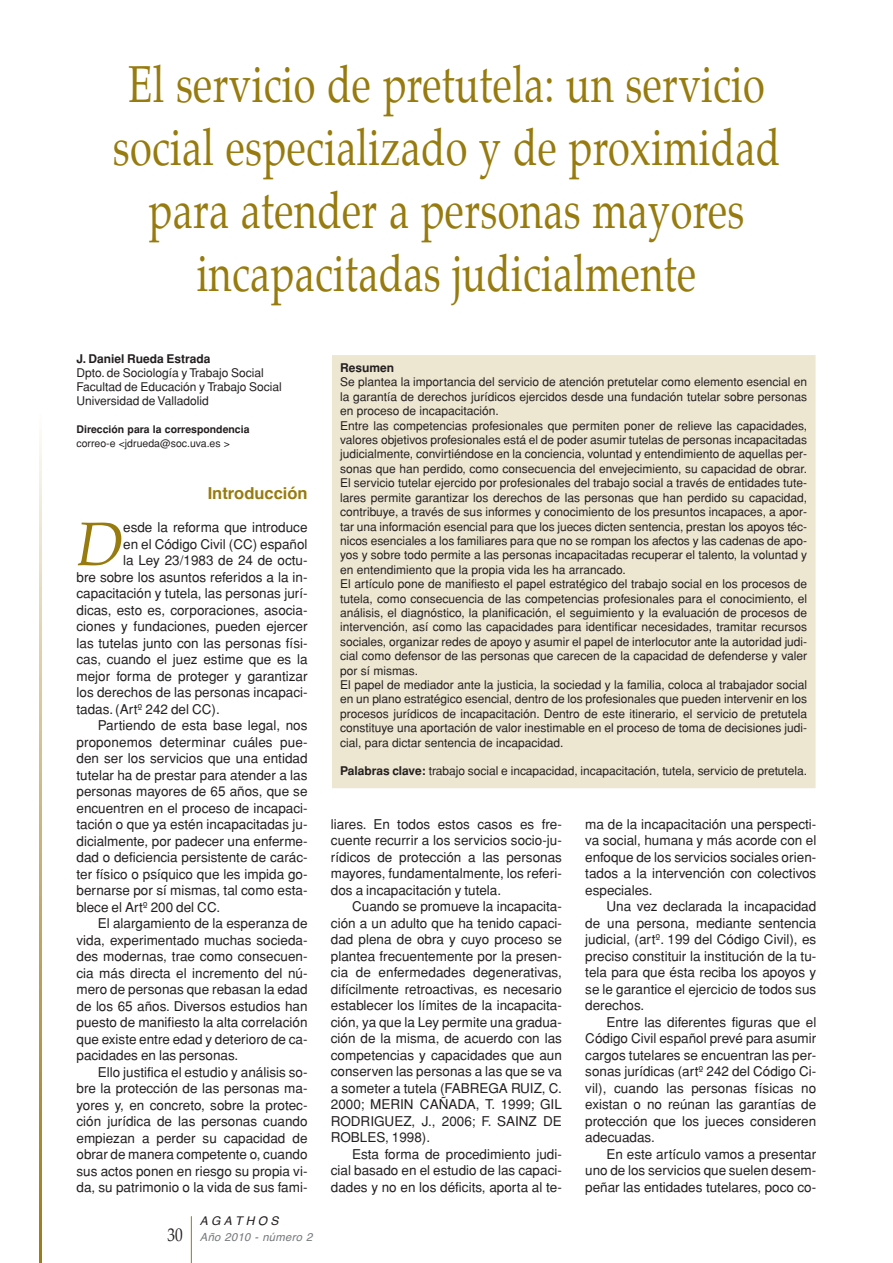
<style>
.page{position:relative;width:893px;height:1263px;background:#fff}
.page>*{position:absolute;margin:0;border:0;box-sizing:border-box;transform-origin:0 0}
.t1{font:italic 61.65px "Palatino";color:#977b0e}
.t2{font:51px/63px "Palatino";letter-spacing:.01em;color:#977b0e;text-align:center;scale:.78 1}
.t3{font:18px "Palatino";color:#231f20;scale:.85 1}
.t4{font:700 16.5px "Helvetica";color:#977b0e}
.t5{font:13.5px/16.5px "Helvetica";color:#231f20;text-align:justify}
.t6{font:12px/14.4px "Helvetica";color:#231f20}
.t7{font:700 12px "Helvetica";color:#231f20}
.t8{font:italic 12px "Helvetica";letter-spacing:.28em;color:#231f20}
.t9{font:italic 11.25px "Helvetica";letter-spacing:.03em;color:#76787b}
.t10{font:700 10.5px "Helvetica";color:#231f20}
.t11{font:10.5px "Helvetica";color:#231f20}
.s1{font-weight:700}
</style>
<div class="page">
<svg style="left:39px;top:434px;width:2px;height:829px;background:#c8b57d"></svg>
<hr style="left:191px;top:1216px;width:1px;height:47px;background:#977b0e">
<div style="left:332px;top:355px;width:484px;height:433px;background:#ede6d1"></div>
<h2 class="t2" style="left:113px;top:56px;width:857px">El servicio de pretutela: un servicio social especializado y de proximidad para atender a personas mayores incapacitadas judicialmente</h2>
<p class="t7" style="left:77px;top:352px;width:135px">J. Daniel Rueda Estrada</p>
<p class="t6" style="left:77px;top:366px;width:207px;line-height:14px">Dpto. de Sociología y Trabajo Social<br>Facultad de Educación y Trabajo Social<br>Universidad de Valladolid</p>
<p class="t10" style="left:77px;top:423px;width:174px">Dirección para la correspondencia</p>
<p class="t11" style="left:77px;top:437px;width:155px">correo-e &lt;jdrueda@soc.uva.es &gt;</p>
<p class="t4" style="left:208px;top:487px;width:101px">Introducción</p>
<h1 class="t1" style="left:75px;top:515px;width:50px">D</h1>
<p class="t5" style="left:123px;top:519px;width:186px">esde la reforma que introduce</p>
<p class="t5" style="left:123px;top:536px;width:186px">en el Código Civil (CC) español</p>
<p class="t5" style="left:123px;top:552px;width:186px">la Ley 23/1983 de 24 de octu-</p>
<p class="t5" style="left:77px;top:569px;width:233px">bre sobre los asuntos referidos a la in-</p>
<p class="t5" style="left:77px;top:585px;width:233px">capacitación y tutela, las personas jurí-</p>
<p class="t5" style="left:77px;top:602px;width:233px">dicas, esto es, corporaciones, asocia-</p>
<p class="t5" style="left:77px;top:618px;width:233px">ciones y fundaciones, pueden ejercer</p>
<p class="t5" style="left:77px;top:635px;width:233px">las tutelas junto con las personas físi-</p>
<p class="t5" style="left:77px;top:651px;width:233px">cas, cuando el juez estime que es la</p>
<p class="t5" style="left:77px;top:668px;width:233px">mejor forma de proteger y garantizar</p>
<p class="t5" style="left:77px;top:684px;width:233px">los derechos de las personas incapaci-</p>
<p class="t5" style="left:77px;top:701px;width:145px">tadas. (Artº 242 del CC).</p>
<p class="t5" style="left:98px;top:717px;width:211px">Partiendo de esta base legal, nos</p>
<p class="t5" style="left:77px;top:734px;width:233px">proponemos determinar cuáles pue-</p>
<p class="t5" style="left:77px;top:750px;width:233px">den ser los servicios que una entidad</p>
<p class="t5" style="left:77px;top:767px;width:233px">tutelar ha de prestar para atender a las</p>
<p class="t5" style="left:77px;top:783px;width:233px">personas mayores de 65 años, que se</p>
<p class="t5" style="left:77px;top:800px;width:233px">encuentren en el proceso de incapaci-</p>
<p class="t5" style="left:77px;top:816px;width:233px">tación o que ya estén incapacitadas ju-</p>
<p class="t5" style="left:77px;top:833px;width:233px">dicialmente, por padecer una enferme-</p>
<p class="t5" style="left:77px;top:849px;width:233px">dad o deficiencia persistente de carác-</p>
<p class="t5" style="left:77px;top:866px;width:233px">ter físico o psíquico que les impida go-</p>
<p class="t5" style="left:77px;top:882px;width:233px">bernarse por sí mismas, tal como esta-</p>
<p class="t5" style="left:77px;top:899px;width:145px">blece el Artº 200 del CC.</p>
<p class="t5" style="left:98px;top:915px;width:211px">El alargamiento de la esperanza de</p>
<p class="t5" style="left:77px;top:932px;width:233px">vida, experimentado muchas socieda-</p>
<p class="t5" style="left:77px;top:948px;width:233px">des modernas, trae como consecuen-</p>
<p class="t5" style="left:77px;top:965px;width:233px">cia más directa el incremento del nú-</p>
<p class="t5" style="left:77px;top:981px;width:233px">mero de personas que rebasan la edad</p>
<p class="t5" style="left:77px;top:998px;width:233px">de los 65 años. Diversos estudios han</p>
<p class="t5" style="left:77px;top:1014px;width:233px">puesto de manifiesto la alta correlación</p>
<p class="t5" style="left:77px;top:1031px;width:233px">que existe entre edad y deterioro de ca-</p>
<p class="t5" style="left:77px;top:1047px;width:163px">pacidades en las personas.</p>
<p class="t5" style="left:98px;top:1064px;width:211px">Ello justifica el estudio y análisis so-</p>
<p class="t5" style="left:77px;top:1080px;width:233px">bre la protección de las personas ma-</p>
<p class="t5" style="left:76px;top:1097px;width:233px">yores y, en concreto, sobre la protec-</p>
<p class="t5" style="left:76px;top:1113px;width:233px">ción jurídica de las personas cuando</p>
<p class="t5" style="left:76px;top:1130px;width:233px">empiezan a perder su capacidad de</p>
<p class="t5" style="left:76px;top:1146px;width:233px">obrar de manera competente o, cuando</p>
<p class="t5" style="left:76px;top:1163px;width:233px">sus actos ponen en riesgo su propia vi-</p>
<p class="t5" style="left:76px;top:1179px;width:233px">da, su patrimonio o la vida de sus fami-</p>
<h3 class="t3" style="left:168px;top:1226px;width:19px">30</h3>
<p class="t8" style="left:200px;top:1215px;width:80px">AGATHOS</p>
<p class="t9" style="left:200px;top:1233px;width:114px">Año 2010 - número 2</p>
<p class="t7" style="left:340px;top:361px;width:56px">Resumen</p>
<p class="t6" style="left:340px;top:375px;width:468px">Se plantea la importancia del servicio de atención pretutelar como elemento esencial en la garantía de derechos jurídicos ejercidos desde una fundación tutelar sobre personas en proceso de incapacitación.<br>Entre las competencias profesionales que permiten poner de relieve las capacidades, valores objetivos profesionales está el de poder asumir tutelas de personas incapacitadas judicialmente, convirtiéndose en la conciencia, voluntad y entendimiento de aquellas per&shy;sonas que han perdido, como consecuencia del envejecimiento, su capacidad de obrar.<br>El servicio tutelar ejercido por profesionales del trabajo social a través de entidades tute&shy;lares permite garantizar los derechos de las personas que han perdido su capacidad, contribuye, a través de sus informes y conocimiento de los presuntos incapaces, a apor&shy;tar una información esencial para que los jueces dicten sentencia, prestan los apoyos téc&shy;nicos esenciales a los familiares para que no se rompan los afectos y las cadenas de apo&shy;yos y sobre todo permite a las personas incapacitadas recuperar el talento, la voluntad y en entendimiento que la propia vida les ha arrancado.<br>El artículo pone de manifiesto el papel estratégico del trabajo social en los procesos de tutela, como consecuencia de las competencias profesionales para el conocimiento, el análisis, el diagnóstico, la planificación, el seguimiento y la evaluación de procesos de intervención, así como las capacidades para identificar necesidades, tramitar recursos sociales, organizar redes de apoyo y asumir el papel de interlocutor ante la autoridad judi&shy;cial como defensor de las personas que carecen de la capacidad de defenderse y valer por sí mismas.<br>El papel de mediador ante la justicia, la sociedad y la familia, coloca al trabajador social en un plano estratégico esencial, dentro de los profesionales que pueden intervenir en los procesos jurídicos de incapacitación. Dentro de este itinerario, el servicio de pretutela constituye una aportación de valor inestimable en el proceso de toma de decisiones judi&shy;cial, para dictar sentencia de incapacidad.</p>
<p class="t6" style="left:340px;top:764px;width:468px"><span class="s1">Palabras clave:</span> trabajo social e incapacidad, incapacitación, tutela, servicio de pretutela.</p>
<p class="t5" style="left:331px;top:816px;width:233px">liares. En todos estos casos es fre&shy;cuente recurrir a los servicios socio-ju&shy;rídicos de protección a las personas mayores, fundamentalmente, los referi&shy;dos a incapacitación y tutela.</p>
<p class="t5" style="left:331px;top:898px;width:233px;text-indent:21px">Cuando se promueve la incapacita&shy;ción a un adulto que ha tenido capaci&shy;dad plena de obra y cuyo proceso se plantea frecuentemente por la presen&shy;cia de enfermedades degenerativas, difícilmente retroactivas, es necesario establecer los límites de la incapacita&shy;ción, ya que la Ley permite una gradua&shy;ción de la misma, de acuerdo con las competencias y capacidades que aun conserven las personas a las que se va a someter a tutela (FABREGA RUIZ, C.<br>2000; MERIN CAÑADA, T. 1999; GIL RODRIGUEZ, J., 2006; F. SAINZ DE ROBLES, 1998).</p>
<p class="t5" style="left:331px;top:1146px;width:233px;text-indent:21px">Esta forma de procedimiento judi&shy;cial basado en el estudio de las capaci&shy;dades y no en los déficits, aporta al te-</p>
<p class="t5" style="left:585px;top:816px;width:233px">ma de la incapacitación una perspecti&shy;va social, humana y más acorde con el enfoque de los servicios sociales orien&shy;tados a la intervención con colectivos especiales.</p>
<p class="t5" style="left:585px;top:898px;width:233px;text-indent:21px">Una vez declarada la incapacidad de una persona, mediante sentencia judicial, (artº. 199 del Código Civil), es preciso constituir la institución de la tu&shy;tela para que ésta reciba los apoyos y se le garantice el ejercicio de todos sus derechos.</p>
<p class="t5" style="left:585px;top:1014px;width:233px;text-indent:21px">Entre las diferentes figuras que el Código Civil español prevé para asumir cargos tutelares se encuentran las per&shy;sonas jurídicas (artº 242 del Código Ci&shy;vil), cuando las personas físicas no existan o no reúnan las garantías de protección que los jueces consideren adecuadas.</p>
<p class="t5" style="left:585px;top:1146px;width:233px;text-indent:21px">En este artículo vamos a presentar uno de los servicios que suelen desem&shy;peñar las entidades tutelares, poco co-</p>
</div>
